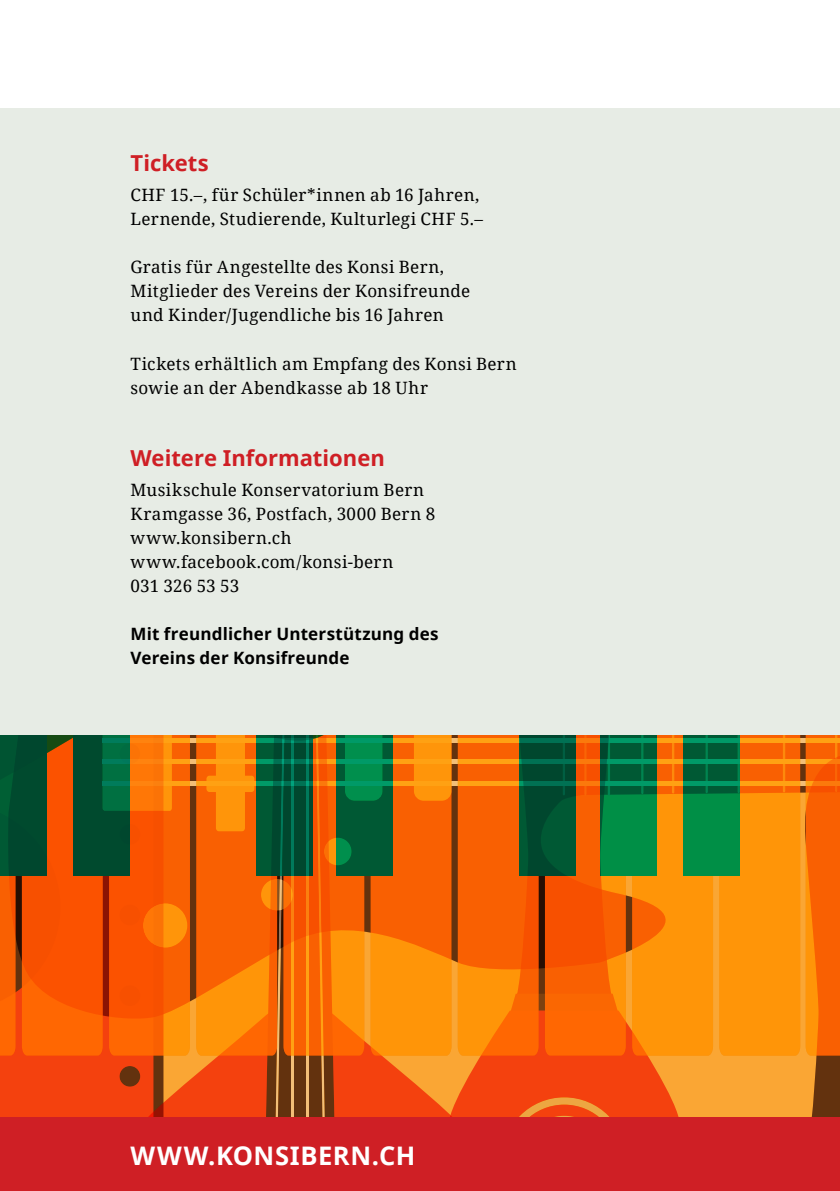
<style>
.page{position:relative;width:840px;height:1191px;background:#fff}
.page>*{position:absolute;margin:0;border:0;box-sizing:border-box;transform-origin:0 0}
.t1{font:700 25.6px "Noto Sans";letter-spacing:.02em;color:#fff}
.t2{font:700 22px "Noto Sans";color:#cf1f25}
.t3{font:17px/24px "Noto Serif";letter-spacing:.02em;color:#000}
.t4{font:700 17px/24px "Noto Sans";letter-spacing:.015em;color:#000}
</style>
<div class="page">
<svg style="left:364px;top:995px;width:93px;height:122px;background:#f66f1f"></svg>
<svg style="left:370px;top:734px;width:81px;height:321px;background:#fa7b05"></svg>
<div style="left:336px;top:619px;width:56px;height:256px;background:#005934"></div>
<svg style="left:457px;top:734px;width:382px;height:383px;background:#cd7514"></svg>
<svg style="left:364px;top:734px;width:80px;height:87px"></svg>
<svg style="left:0;top:734px;width:364px;height:383px;background:#c05e11"></svg>
<div style="left:0;top:108px;width:839px;height:626px;background:#e7ece5"></div>
<div style="left:0;top:1117px;width:839px;height:74px;background:#cf1f25"></div>
<p class="t2" style="left:130px;top:148px;width:80px">Tickets</p>
<p class="t3" style="left:130px;top:183px;width:354px">CHF 15.–, für Schüler*innen ab 16 Jahren,<br>Lernende, Studierende, Kulturlegi CHF 5.–</p>
<p class="t3" style="left:130px;top:255px;width:341px">Gratis für Angestellte des Konsi Bern,<br>Mitglieder des Vereins der Konsifreunde und Kinder/Jugendliche bis 16 Jahren</p>
<p class="t3" style="left:130px;top:351px;width:387px">Tickets erhältlich am Empfang des Konsi Bern sowie an der Abendkasse ab 18 Uhr</p>
<p class="t2" style="left:130px;top:442px;width:256px">Weitere Informationen</p>
<p class="t3" style="left:130px;top:477px;width:306px">Musikschule Konservatorium Bern<br>Kramgasse 36, Postfach, 3000 Bern 8 www.konsibern.ch www.facebook.com/konsi-bern<br>031 326 53 53</p>
<p class="t4" style="left:130px;top:622px;width:309px">Mit freundlicher Unterstützung des<br>Vereins der Konsifreunde</p>
<h1 class="t1" style="left:130px;top:1137px;width:286px">WWW.KONSIBERN.CH</h1>
</div>
